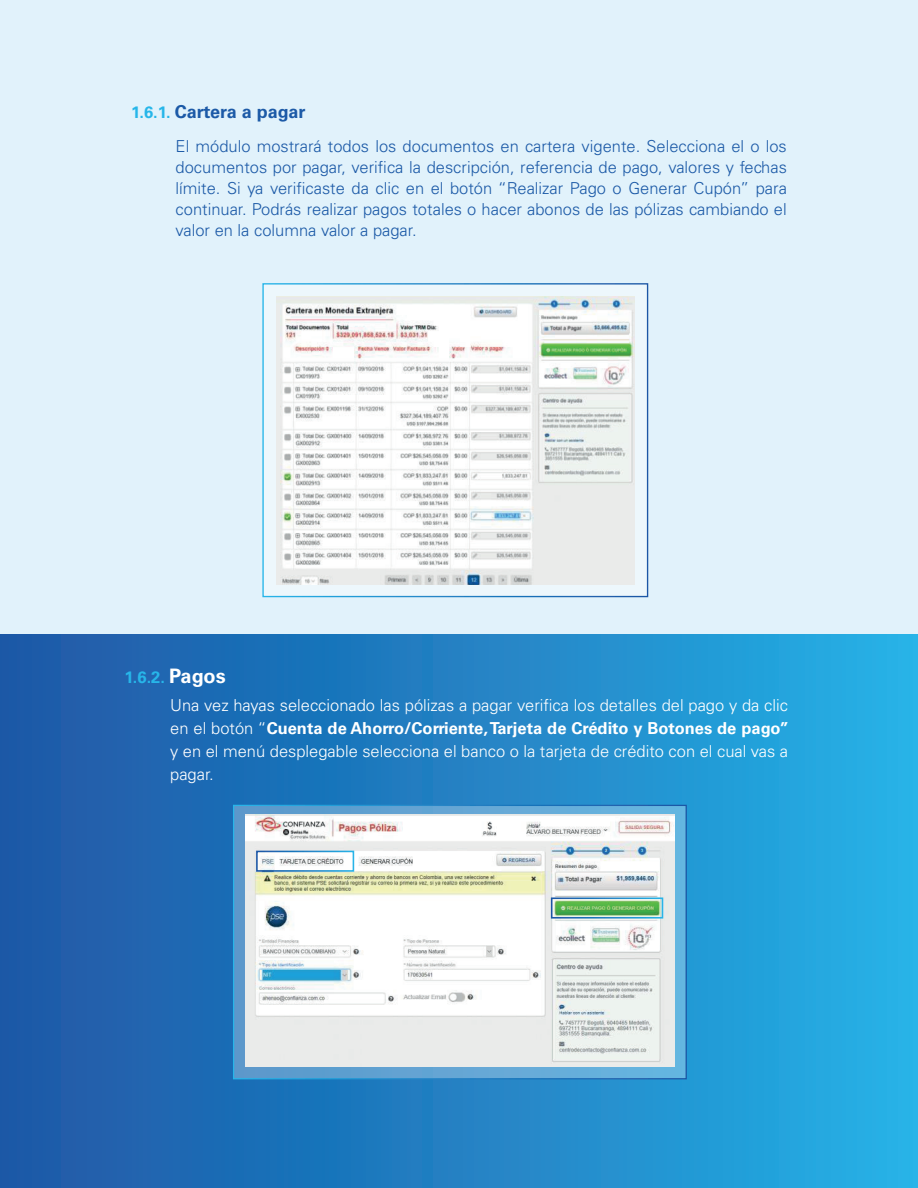
<style>
.page{position:relative;width:918px;height:1188px;background:#e1f2fb}
.page>*{position:absolute;margin:0;border:0;box-sizing:border-box;transform-origin:0 0}
.t1{font:700 18px "Univers LT Std";color:#1c5aa7}
.t2{font:300 16.5px/21px "Univers LT Std";color:#1c5aa7;text-align:justify}
.t3{font:300 16.5px/22.8px "Univers LT Std";color:#fff}
.s1{font-size:16.5px;color:#27b6e9}
.s2{font-weight:700;color:#27b6e9}
.s3{font-weight:700;font-size:19.95px}
.s4{font-weight:700}
</style>
<div class="page">
<svg style="left:264px;top:285px;width:382px;height:310px;fill:#edf7fc"></svg>
<div style="left:262px;top:283px;width:386px;height:314px;border:1px solid #fff"></div>
<img style="left:277px;top:297px;width:358px;height:287px">
<div style="left:0;top:634px;width:918px;height:554px;background:linear-gradient(to right,#1c55a4,#26b0e5)"></div>
<div style="left:234px;top:805px;width:452px;height:274px;background:linear-gradient(to right,#5c97ca,#68b6e0)"></div>
<img style="left:245px;top:815px;width:430px;height:252px">
<div style="left:551px;top:897px;width:112px;height:22px;border:2px solid #fff"></div>
<div style="left:256px;top:851px;width:98px;height:21px;border:2px solid #fff"></div>
<p class="t1" style="left:131px;top:102px;width:176px"><span class="s1">1.6.1.</span> Cartera a pagar</p>
<p class="t2" style="left:176px;top:135px;width:613px">El módulo mostrará todos los documentos en cartera vigente. Selecciona el o los documentos por pagar, verifica la descripción, referencia de pago, valores y fechas límite. Si ya verificaste da clic en el botón “Realizar Pago o Generar Cupón” para continuar. Podrás realizar pagos totales o hacer abonos de las pólizas cambiando el valor en la columna valor a pagar.</p>
<p class="t3" style="left:170px;top:662px;width:619px;line-height:28.8px;text-indent:-46px"><span class="s2">1.6.2.</span> <span class="s3">Pagos<br></span>Una vez hayas seleccionado las pólizas a pagar verifica los detalles del pago y da clic</p>
<p class="t3" style="left:170px;top:717px;width:620px;text-align:justify">en el botón “<span class="s4">Cuenta de Ahorro/Corriente, Tarjeta de Crédito y Botones de pago” </span>y en el menú desplegable selecciona el banco o la tarjeta de crédito con el cual vas a pagar.</p>
</div>
